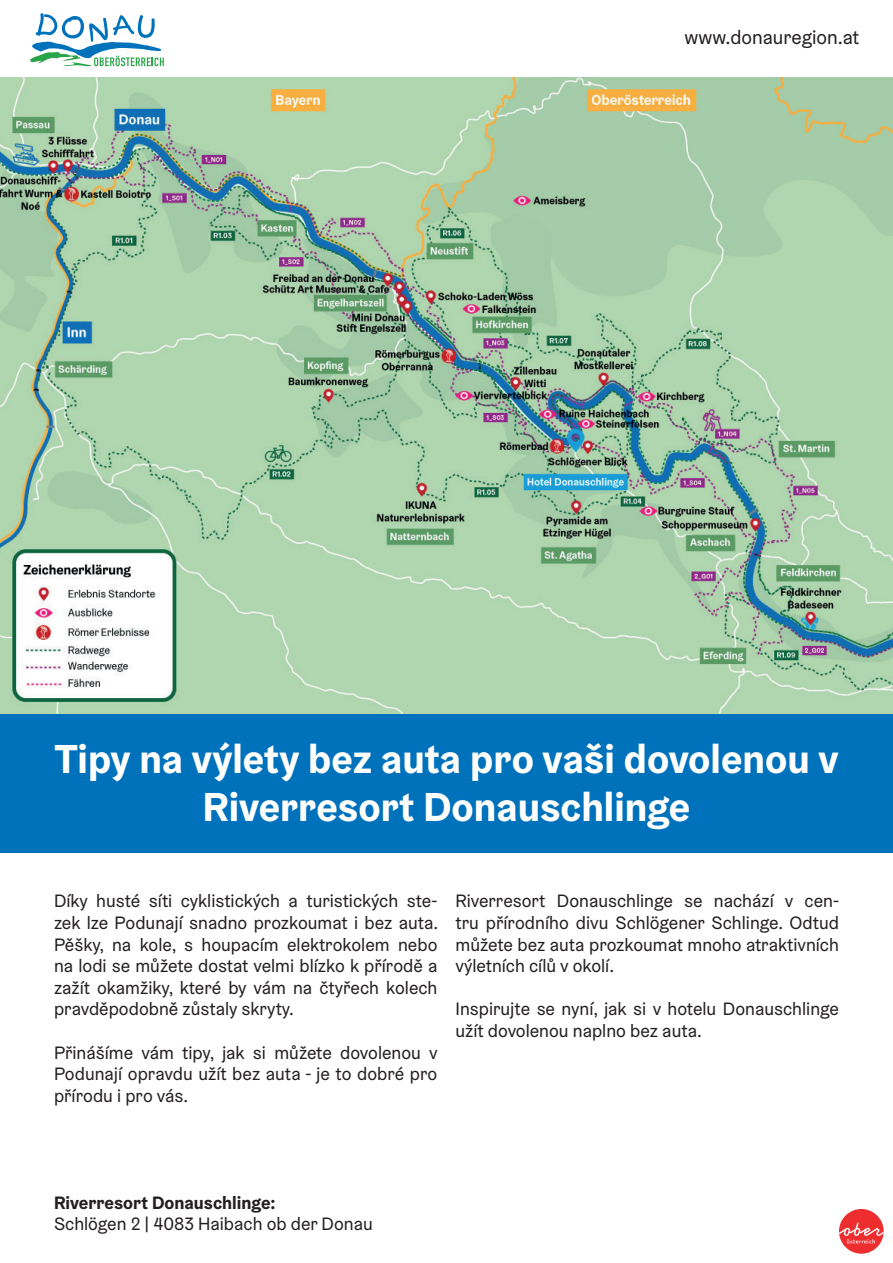
<style>
.page{position:relative;width:893px;height:1263px;background:#fff}
.page>*{position:absolute;margin:0;border:0;box-sizing:border-box;transform-origin:0 0}
.t1{font:700 40.5px/48.6px "Graebenbach OE";color:#fff;text-align:center}
.t2{font:19.5px "Graebenbach OE";color:#231f20}
.t3{font:18px/21.6px "Graebenbach OE";color:#231f20;text-align:justify}
.t4{font:700 18px "Graebenbach OE";color:#231f20}
</style>
<div class="page">
<div style="left:0;top:708px;width:893px;height:145px;background:#0072bc"></div>
<img style="left:0;top:78px;width:893px;height:636px">
<svg style="left:30px;top:13px;width:134px;height:53px"></svg>
<div style="left:839px;top:1209px;width:45px;height:45px;background:#ee2d2e;border-radius:50%"></div>
<svg style="left:839px;top:1223px;width:45px;height:20px"></svg>
<p class="t2" style="left:685px;top:25px;width:176px">www.donauregion.at</p>
<h1 class="t1" style="left:55px;top:734px;width:785px">Tipy na výlety bez auta pro vaši dovolenou v<br>Riverresort Donauschlinge</h1>
<p class="t3" style="left:54px;top:890px;width:386px">Díky husté síti cyklistických a turistických ste&shy;zek lze Podunají snadno prozkoumat i bez auta.<br>Pěšky, na kole, s houpacím elektrokolem nebo na lodi se můžete dostat velmi blízko k přírodě a zažít okamžiky, které by vám na čtyřech kolech pravděpodobně zůstaly skryty.</p>
<p class="t3" style="left:54px;top:1041px;width:385px">Přinášíme vám tipy, jak si můžete dovolenou v Podunají opravdu užít bez auta - je to dobré pro přírodu i pro vás.</p>
<p class="t3" style="left:455px;top:890px;width:385px">Riverresort Donauschlinge se nachází v cen&shy;tru přírodního divu Schlögener Schlinge. Odtud můžete bez auta prozkoumat mnoho atraktivních výletních cílů v okolí.</p>
<p class="t3" style="left:455px;top:998px;width:385px">Inspirujte se nyní, jak si v hotelu Donauschlinge užít dovolenou naplno bez auta.</p>
<p class="t4" style="left:54px;top:1191px;width:223px">Riverresort Donauschlinge:</p>
<p class="t3" style="left:54px;top:1213px;width:320px">Schlögen 2 | 4083 Haibach ob der Donau</p>
</div>
